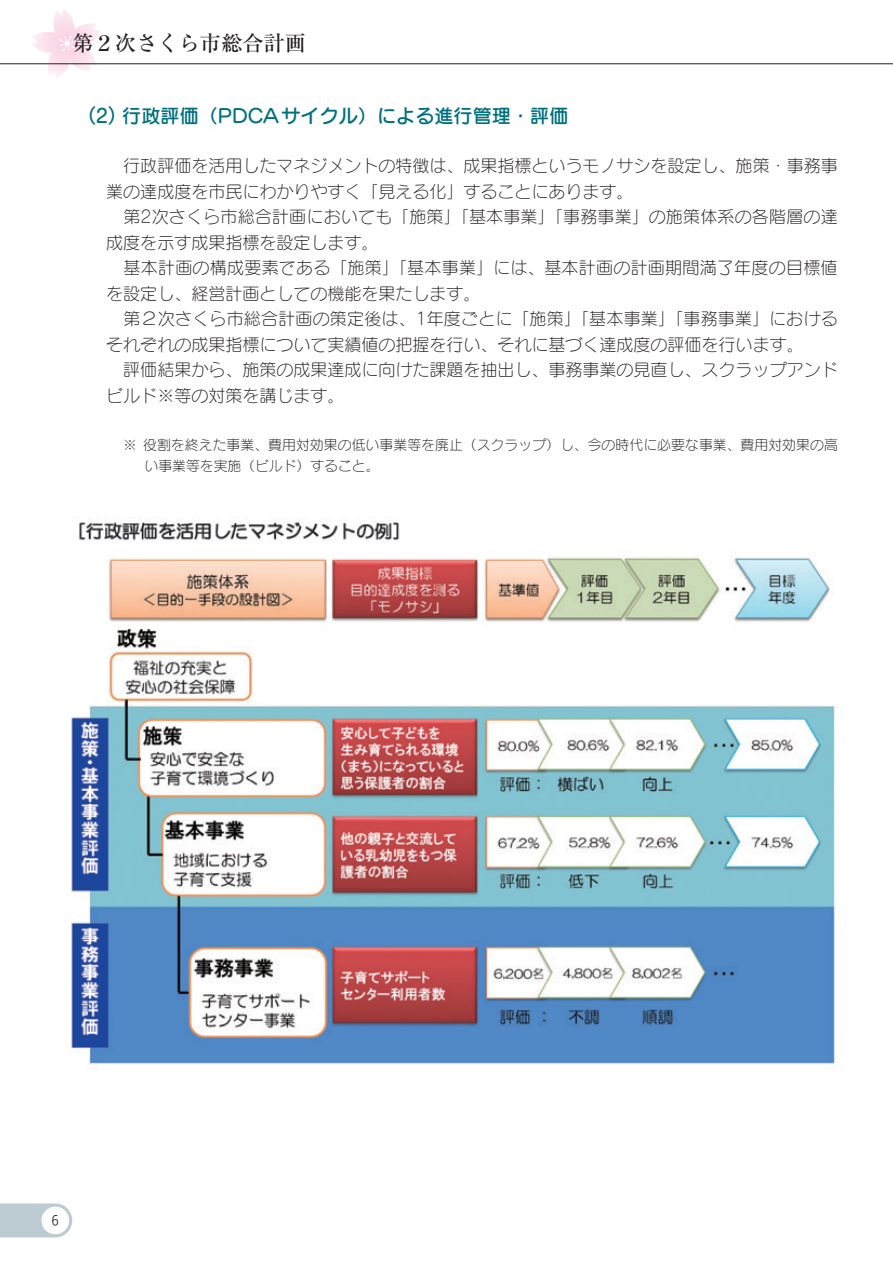
<style>
.page{position:relative;width:893px;height:1263px;background:#fff}
.page>*{position:absolute;margin:0;border:0;box-sizing:border-box;transform-origin:0 0}
.t1{font:500 21.3px "Ryumin Pro";color:#231f20}
.t2{font:19.2px "Seurat Pro DB";color:#01707e}
.t3{font:16.95px/25.5px "Seurat Pro L";color:#231f20}
.t4{font:13.8px/21.3px "Seurat Pro L";letter-spacing:.005em;color:#231f20}
.t5{font:12.75px "UD Kakugo C80 Pro R";color:#231f20}
</style>
<div class="page">
<svg style="left:31px;top:9px;width:70px;height:69px"></svg>
<svg style="left:0;top:1203px;width:72px;height:34px;background:#c2d0d6"></svg>
<div style="left:41px;top:1206px;width:28px;height:28px;background:#fff;border-radius:50%"></div>
<hr style="left:0;top:64px;width:893px;height:1px;background:#231f20">
<img style="left:71px;top:520px;width:764px;height:545px">
<p class="t1" style="left:72px;top:26px;width:235px">第２次さくら市総合計画</p>
<p class="t2" style="left:88px;top:103px;width:482px">(2) 行政評価（PDCAサイクル）による進行管理・評価</p>
<p class="t3" style="left:106px;top:153px;width:733px">　行政評価を活用したマネジメントの特徴は、成果指標というモノサシを設定し、施策・事務事業の達成度を市民にわかりやすく「見える化」することにあります。<br>　第2次さくら市総合計画においても「施策」「基本事業」「事務事業」の施策体系の各階層の達成度を示す成果指標を設定します。<br>　基本計画の構成要素である「施策」「基本事業」には、基本計画の計画期間満了年度の目標値を設定し、経営計画としての機能を果たします。<br>　第２次さくら市総合計画の策定後は、1年度ごとに「施策」「基本事業」「事務事業」におけるそれぞれの成果指標について実績値の把握を行い、それに基づく達成度の評価を行います。<br>　評価結果から、施策の成果達成に向けた課題を抽出し、事務事業の見直し、スクラップアンドビルド※等の対策を講じます。</p>
<p class="t4" style="left:145px;top:434px;width:695px;text-indent:-21px">※ 役割を終えた事業、費用対効果の低い事業等を廃止（スクラップ）し、今の時代に必要な事業、費用対効果の高い事業等を実施（ビルド）すること。</p>
<p class="t5" style="left:52px;top:1211px;width:8px">6</p>
</div>
